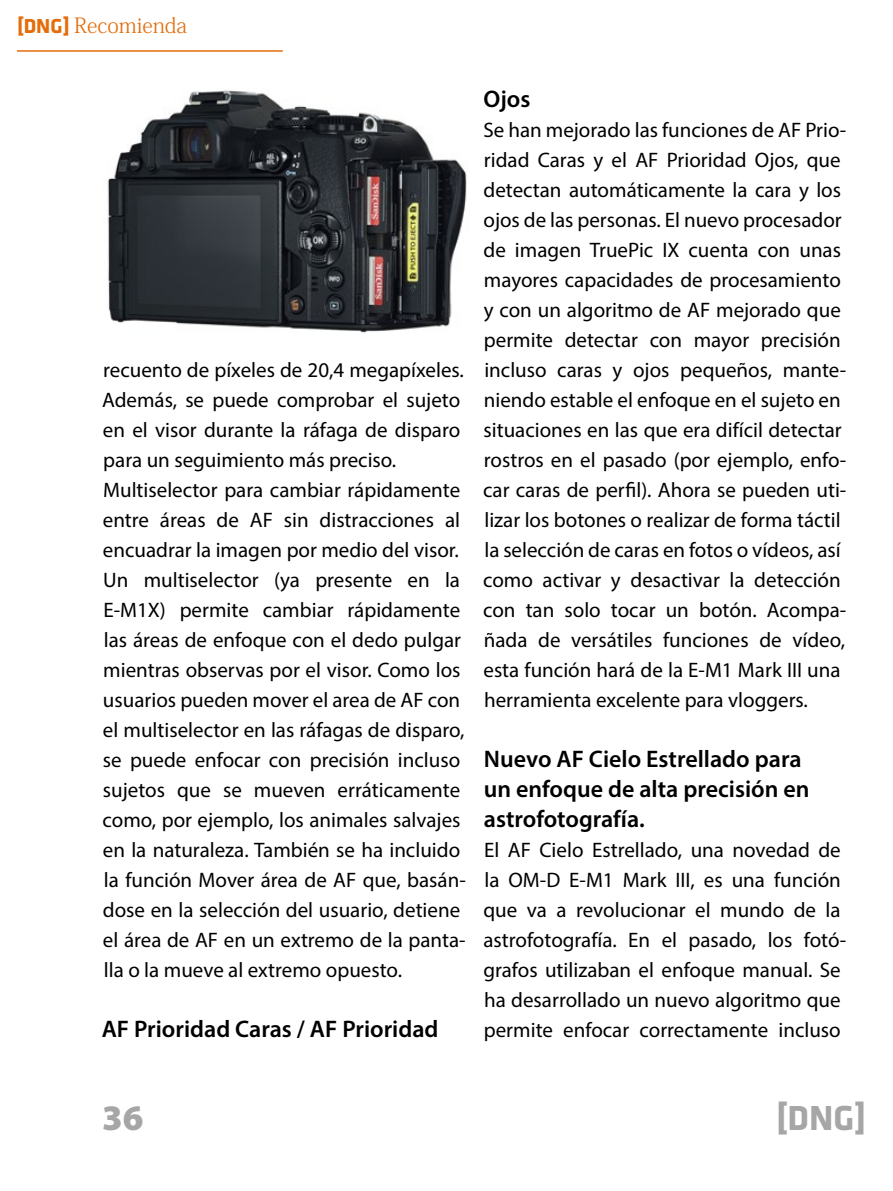
<style>
.page{position:relative;width:893px;height:1191px;background:#fff}
.page>*{position:absolute;margin:0;border:0;box-sizing:border-box;transform-origin:0 0}
.t1{font:700 36px "Klavika";color:#a6a6a6}
.t2{font:900 36px "Myriad Pro";color:#a6a6a6}
.t3{font:600 24px/30px "Myriad Pro";color:#000}
.t4{font:21px/30px "Myriad Pro";color:#000}
.t5{font:21px "Adobe Fangsong Std";color:#e46c0a}
.s1{font-family:"Klavika";font-weight:700}
</style>
<div class="page">
<img style="left:107px;top:90px;width:360px;height:243px">
<hr style="left:17px;top:50px;width:266px;height:2px;background:#e46c0a">
<p class="t5" style="left:17px;top:13px;width:172px"><span class="s1">[DNG]</span> Recomienda</p>
<p class="t4" style="left:102px;top:354px;width:365px">recuento de píxeles de 20,4 megapíxeles.<br>Además, se puede comprobar el sujeto en el visor durante la ráfaga de disparo para un seguimiento más preciso.<br>Multiselector para cambiar rápidamente entre áreas de AF sin distracciones al encuadrar la imagen por medio del visor.<br>Un multiselector (ya presente en la E-M1X) permite cambiar rápidamente las áreas de enfoque con el dedo pulgar mientras observas por el visor. Como los usuarios pueden mover el area de AF con el multiselector en las ráfagas de disparo, se puede enfocar con precisión incluso sujetos que se mueven erráticamente como, por ejemplo, los animales salvajes en la naturaleza. También se ha incluido la función Mover área de AF que, basán&shy;dose en la selección del usuario, detiene el área de AF en un extremo de la panta&shy;lla o la mueve al extremo opuesto.</p>
<p class="t3" style="left:102px;top:1013px;width:338px">AF Prioridad Caras / AF Prioridad</p>
<p class="t3" style="left:483px;top:83px;width:48px">Ojos</p>
<p class="t4" style="left:483px;top:114px;width:365px">Se han mejorado las funciones de AF Prio&shy;ridad Caras y el AF Prioridad Ojos, que detectan automáticamente la cara y los ojos de las personas. El nuevo procesador de imagen TruePic IX cuenta con unas mayores capacidades de procesamiento y con un algoritmo de AF mejorado que permite detectar con mayor precisión incluso caras y ojos pequeños, mante&shy;niendo estable el enfoque en el sujeto en situaciones en las que era difícil detectar rostros en el pasado (por ejemplo, enfo&shy;car caras de perfil). Ahora se pueden uti&shy;lizar los botones o realizar de forma táctil la selección de caras en fotos o vídeos, así como activar y desactivar la detección con tan solo tocar un botón. Acompa&shy;ñada de versátiles funciones de vídeo, esta función hará de la E-M1 Mark III una herramienta excelente para vloggers.</p>
<p class="t3" style="left:484px;top:743px;width:327px">Nuevo AF Cielo Estrellado para un enfoque de alta precisión en astrofotografía.</p>
<p class="t4" style="left:483px;top:834px;width:364px">El AF Cielo Estrellado, una novedad de la OM-D E-M1 Mark III, es una función que va a revolucionar el mundo de la astrofotografía. En el pasado, los fotó&shy;grafos utilizaban el enfoque manual. Se ha desarrollado un nuevo algoritmo que permite enfocar correctamente incluso</p>
<h1 class="t2" style="left:102px;top:1094px;width:43px">36</h1>
<h1 class="t1" style="left:776px;top:1098px;width:92px">[DNG]</h1>
</div>
